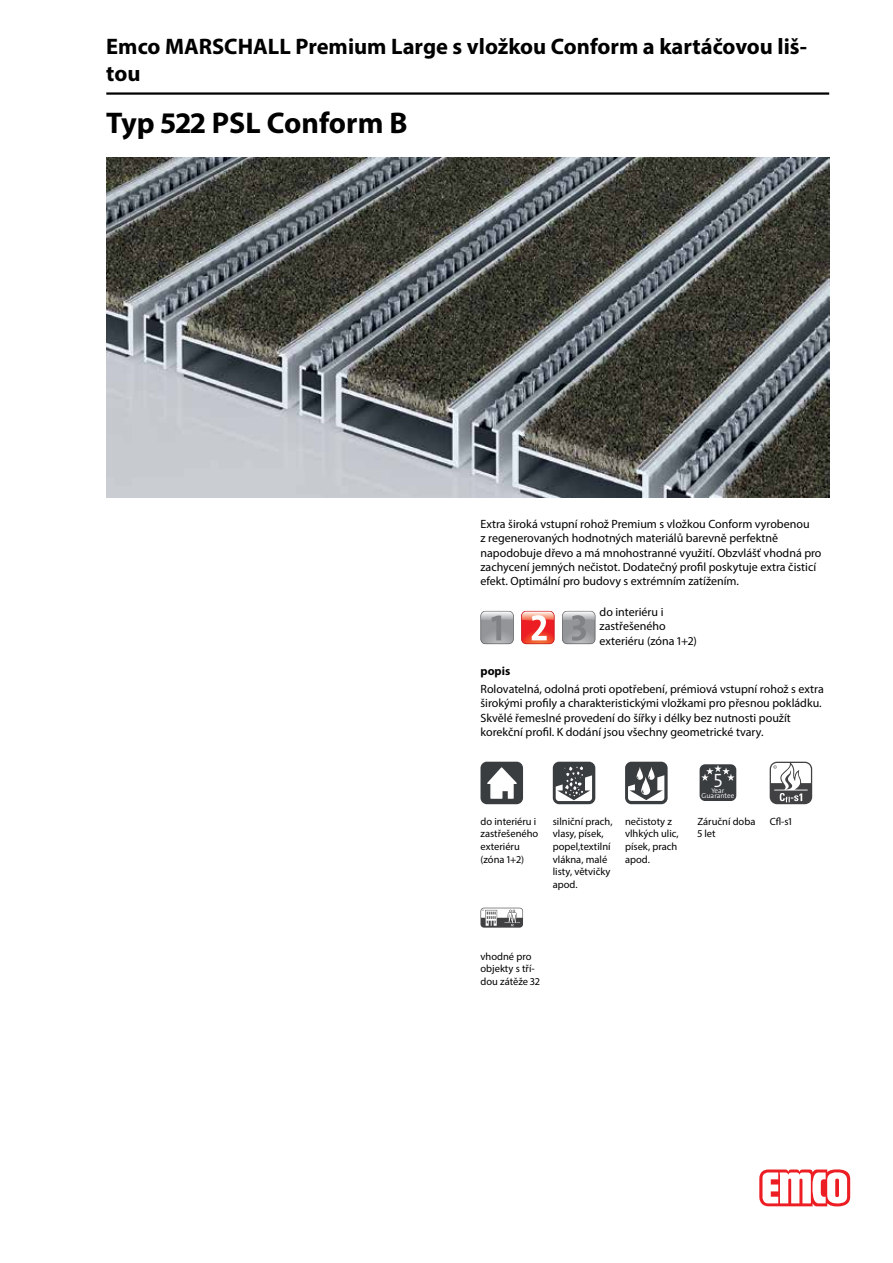
<style>
.page{position:relative;width:893px;height:1263px;background:#fff}
.page>*{position:absolute;margin:0;border:0;box-sizing:border-box;transform-origin:0 0}
.t1{font:700 30px "Myriad Pro";color:#000}
.t2{font:700 22.5px/27px "Myriad Pro";color:#000}
.t3{font:300 19.5px "The Sans Os F";color:#fff}
.t4{font:12px/14.4px "Myriad Pro";color:#000}
.t5{font:700 12px "Myriad Pro";color:#000}
.t6{font:10.5px/12.6px "Myriad Pro";color:#000}
.t7{font:300 7.05px/5.2px "The Sans Os F";color:#fff;text-align:center}
</style>
<div class="page">
<img style="left:106px;top:157px;width:723px;height:340px">
<hr style="left:106px;top:92px;width:723px;height:3px;background:#000">
<svg style="left:759px;top:1169px;width:91px;height:37px"></svg>
<svg style="left:521px;top:611px;width:33px;height:33px"></svg>
<svg style="left:562px;top:611px;width:33px;height:33px"></svg>
<svg style="left:480px;top:611px;width:34px;height:33px"></svg>
<div style="left:480px;top:762px;width:43px;height:42px;background:#3a3d40;border-radius:6px"></div>
<svg style="left:487px;top:767px;width:30px;height:32px"></svg>
<div style="left:553px;top:762px;width:42px;height:42px;background:#3a3d40;border-radius:6px"></div>
<svg style="left:556px;top:766px;width:36px;height:35px"></svg>
<div style="left:625px;top:762px;width:43px;height:42px;background:#3a3d40;border-radius:6px"></div>
<svg style="left:628px;top:767px;width:36px;height:34px"></svg>
<div style="left:700px;top:764px;width:36px;height:37px;background:#3a3d40;border-radius:5px"></div>
<svg style="left:701px;top:765px;width:34px;height:16px"></svg>
<svg style="left:770px;top:762px;width:42px;height:42px"></svg>
<svg style="left:480px;top:908px;width:43px;height:20px"></svg>
<h2 class="t2" style="left:106px;top:32px;width:702px">Emco MARSCHALL Premium Large s vložkou Conform a kartáčovou liš&shy;tou</h2>
<h1 class="t1" style="left:106px;top:103px;width:303px">Typ 522 PSL Conform B</h1>
<p class="t4" style="left:480px;top:516px;width:343px">Extra široká vstupní rohož Premium s vložkou Conform vyrobenou<br>z regenerovaných hodnotných materiálů barevně perfektně napodobuje dřevo a má mnohostranné využití. Obzvlášť vhodná pro zachycení jemných nečistot. Dodatečný profil poskytuje extra čisticí efekt. Optimální pro budovy s extrémním zatížením.</p>
<p class="t4" style="left:600px;top:605px;width:99px">do interiéru i zastřešeného exteriéru (zóna 1+2)</p>
<p class="t5" style="left:480px;top:663px;width:31px">popis</p>
<p class="t4" style="left:480px;top:681px;width:345px">Rolovatelná, odolná proti opotřebení, prémiová vstupní rohož s extra širokými profily a charakteristickými vložkami pro přesnou pokládku.<br>Skvělé řemeslné provedení do šířky i délky bez nutnosti použít korekční profil. K dodání jsou všechny geometrické tvary.</p>
<p class="t6" style="left:480px;top:815px;width:59px">do interiéru i zastřešeného exteriéru (zóna 1+2)</p>
<p class="t6" style="left:553px;top:815px;width:61px">silniční prach, vlasy, písek, popel,textilní vlákna, malé listy, větvičky apod.</p>
<p class="t6" style="left:625px;top:815px;width:55px">nečistoty z vlhkých ulic, písek, prach apod.</p>
<h3 class="t3" style="left:713px;top:768px;width:10px">5</h3>
<p class="t7" style="left:702px;top:788px;width:34px">Year<br>Guarantee</p>
<p class="t6" style="left:697px;top:815px;width:60px">Záruční doba<br>5 let</p>
<p class="t6" style="left:770px;top:815px;width:24px">Cfl-s1</p>
<p class="t6" style="left:480px;top:949px;width:61px">vhodné pro objekty s tří&shy;dou zátěže 32</p>
</div>
